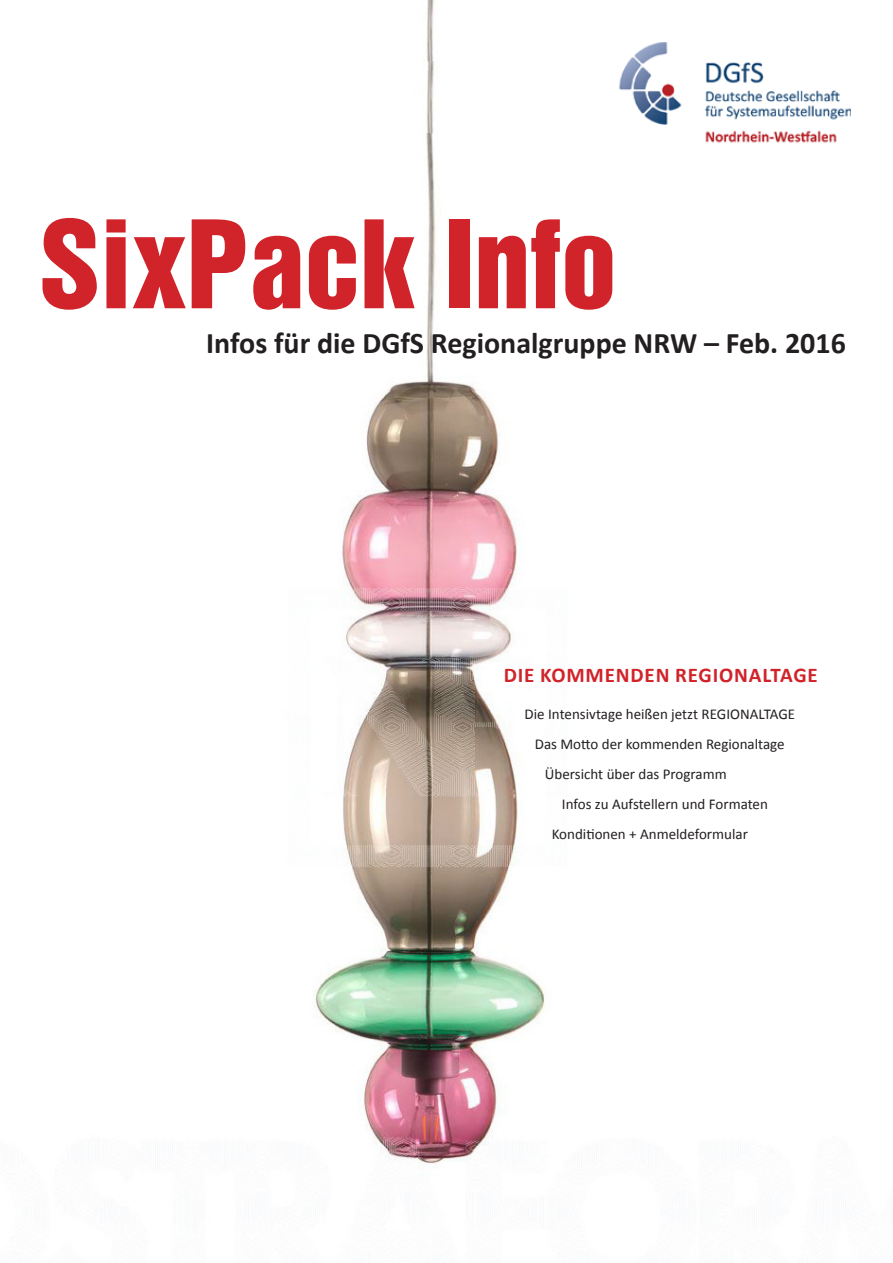
<style>
.page{position:relative;width:893px;height:1263px;background:#fff}
.page>*{position:absolute;margin:0;border:0;box-sizing:border-box;transform-origin:0 0}
.t1{font:700 30px "Calibri";color:#231f20}
.t2{font:700 21px "Calibri";letter-spacing:.04em;color:#d1232a}
.t3{font:15px "Calibri";color:#231f20}
</style>
<div class="page">
<img style="left:42px;top:0;width:809px;height:1166px">
<img style="left:600px;top:43px;width:250px;height:119px">
<svg style="left:43px;top:218px;width:54px;height:92px"></svg>
<svg style="left:106px;top:219px;width:20px;height:89px;background:#d5383e"></svg>
<svg style="left:133px;top:237px;width:53px;height:71px"></svg>
<svg style="left:192px;top:219px;width:53px;height:89px"></svg>
<svg style="left:253px;top:236px;width:47px;height:74px"></svg>
<svg style="left:309px;top:236px;width:47px;height:74px"></svg>
<svg style="left:364px;top:219px;width:51px;height:89px"></svg>
<div style="left:449px;top:219px;width:20px;height:89px;background:#d1232a"></div>
<svg style="left:479px;top:219px;width:133px;height:91px"></svg>
<h1 class="t1" style="left:206px;top:324px;width:641px">INFOS FÜR DIE DGFS REGIONALGRUPPE NRW – FEB. 2016</h1>
<h2 class="t2" style="left:504px;top:662px;width:315px">DIE KOMMENDEN REGIONALTAGE</h2>
<p class="t3" style="left:525px;top:704px;width:272px">Die Intensivtage heißen jetzt REGIONALTAGE</p>
<p class="t3" style="left:535px;top:734px;width:251px">Das Motto der kommenden Regionaltage</p>
<p class="t3" style="left:545px;top:764px;width:183px">Übersicht über das Programm</p>
<p class="t3" style="left:562px;top:794px;width:208px">Infos zu Aufstellern und Formaten</p>
<p class="t3" style="left:552px;top:824px;width:198px">Konditionen + Anmeldeformular</p>
</div>
